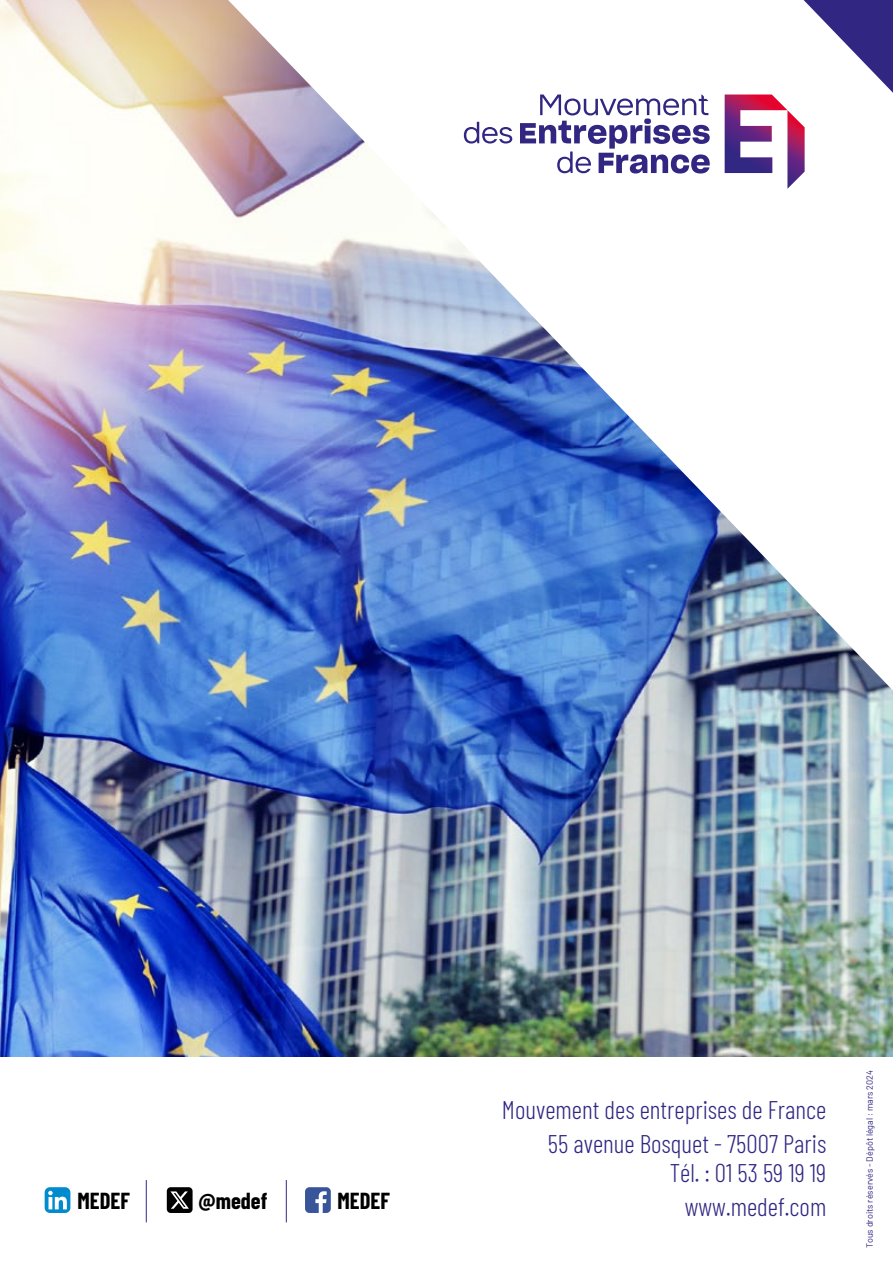
<style>
.page{position:relative;width:893px;height:1263px;background:#fff}
.page>*{position:absolute;margin:0;border:0;box-sizing:border-box;transform-origin:0 0}
.t1{font:300 25.5px/34px "Barlow Condensed";color:#312783;text-align:right}
.t2{font:700 22.65px "Barlow Condensed";color:#000}
.t3{font:9px "Barlow";color:#312783}
</style>
<div class="page">
<img style="left:0;top:0;width:893px;height:1057px">
<svg style="left:725px;top:0;width:168px;height:189px"></svg>
<div style="left:644px;top:118px;width:7px;height:6px;background:#312783;border-radius:50%"></div>
<svg style="left:520px;top:121px;width:190px;height:52px"></svg>
<svg style="left:464px;top:122px;width:48px;height:22px"></svg>
<svg style="left:540px;top:94px;width:168px;height:21px"></svg>
<div style="left:305px;top:1187px;width:26px;height:26px;background:#39559a;border-radius:4px"></div>
<svg style="left:315px;top:1191px;width:12px;height:22px"></svg>
<div style="left:45px;top:1187px;width:25px;height:26px;background:#008bce;border-radius:5px"></div>
<svg style="left:48px;top:1191px;width:19px;height:18px"></svg>
<div style="left:167px;top:1187px;width:26px;height:26px;background:#000;border-radius:4px"></div>
<svg style="left:170px;top:1191px;width:19px;height:18px"></svg>
<hr style="left:146px;top:1180px;width:1px;height:42px;background:#312783">
<hr style="left:286px;top:1180px;width:1px;height:42px;background:#312783">
<p class="t2" style="left:77px;top:1184px;width:54px">MEDEF</p>
<p class="t2" style="left:199px;top:1184px;width:70px">@medef</p>
<p class="t2" style="left:337px;top:1184px;width:54px">MEDEF</p>
<p class="t1" style="left:502px;top:1090px;width:326px">Mouvement des entreprises de France<br>55 avenue Bosquet - 75007 Paris</p>
<p class="t1" style="left:670px;top:1154px;width:158px;text-align:center">Tél. : 01 53 59 19 19 www.medef.com</p>
<p class="t3" style="left:863px;top:1248px;width:180px;rotate:-90deg">Tous droits réservés - Dépôt légal : mars 2024</p>
</div>
